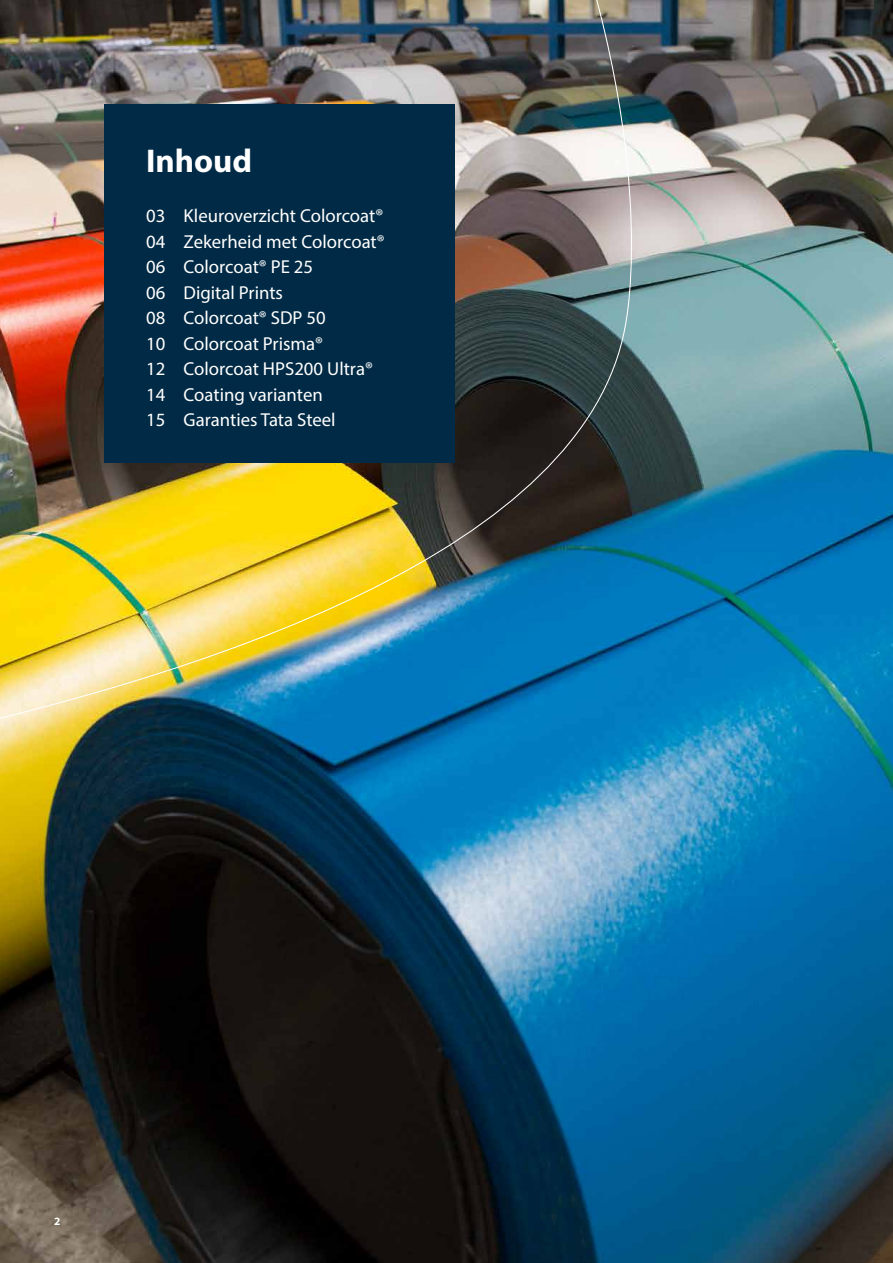
<style>
.page{position:relative;width:893px;height:1263px;background:#fff}
.page>*{position:absolute;margin:0;border:0;box-sizing:border-box;transform-origin:0 0}
.t1{font:700 33px "Myriad Pro";color:#fff}
.t2{font:18.75px/25.5px "Myriad Pro";color:#fff}
.t3{font:700 11.25px "Myriad Pro";color:#fff}
</style>
<div class="page">
<img style="left:0;top:0;width:893px;height:1263px">
<img style="left:0;top:0;width:667px;height:840px">
<div style="left:104px;top:104px;width:351px;height:358px;background:#002a45"></div>
<h1 class="t1" style="left:146px;top:140px;width:108px">Inhoud</h1>
<p class="t2" style="left:146px;top:203px;width:240px">03 Kleuroverzicht Colorcoat®<br>04 Zekerheid met Colorcoat®<br>06 Colorcoat® PE 25<br>06 Digital Prints<br>08 Colorcoat® SDP 50<br>10 Colorcoat Prisma®<br>12 Colorcoat HPS200 Ultra®<br>14 Coating varianten<br>15 Garanties Tata Steel</p>
<p class="t3" style="left:54px;top:1214px;width:8px">2</p>
</div>
